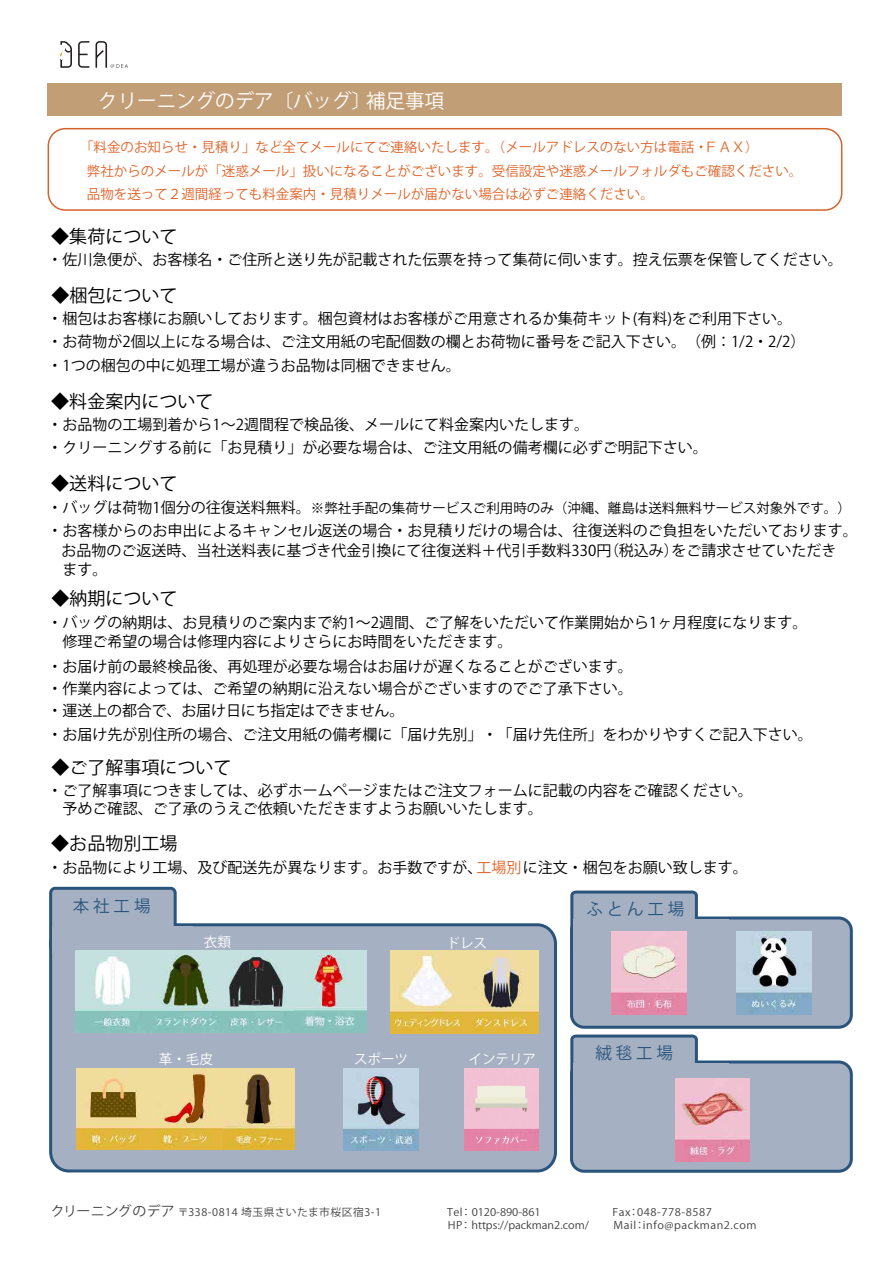
<style>
.page{position:relative;width:893px;height:1263px;background:#fff}
.page>*{position:absolute;margin:0;border:0;box-sizing:border-box;transform-origin:0 0}
.t1{font:19.5px "Koz Go Pr 6 N";color:#fff}
.t2{font:18px "Koz Go Pr 6 N";color:#000}
.t3{font:16.5px "Koz Go Pr 6 N";color:#29557c}
.t4{font:15px/19.5px "Koz Go Pr 6 N";color:#000}
.t5{font:13.5px/23.7px "Koz Go Pr 6 N";color:#e06328}
.t6{font:13.5px "Koz Go Pr 6 N";color:#000}
.t7{font:13.5px "Koz Go Pr 6 N";color:#fff}
.t8{font:10.5px "Koz Go Pr 6 N";color:#404041;scale:1.06 1}
.t9{font:10.5px "Koz Go Pr 6 N";letter-spacing:.05em;color:#404041;scale:1.06 1}
.t10{font:10.5px "Koz Go Pr 6 N";letter-spacing:.05em;color:#404041}
.s1{font-size:15px}
.s2{color:#e06328}
.s3{font-size:13.5px}
</style>
<div class="page">
<div style="left:48px;top:128px;width:794px;height:83px;border:2px solid #d5622c;border-radius:17px"></div>
<div style="left:48px;top:84px;width:794px;height:32px;background:#c29e77"></div>
<svg style="left:78px;top:41px;width:11px;height:27px"></svg>
<svg style="left:95px;top:41px;width:33px;height:27px"></svg>
<svg style="left:59px;top:41px;width:13px;height:27px"></svg>
<div style="left:49px;top:923px;width:508px;height:250px;background:#a5b1c2;border:3px solid #29557c;border-radius:18px"></div>
<div style="left:49px;top:887px;width:128px;height:65px;background:#a5b1c2;border:3px solid #29557c;border-radius:5px"></div>
<div style="left:570px;top:1061px;width:283px;height:112px;background:#a5b1c2;border:3px solid #29557c;border-radius:13px"></div>
<svg style="left:570px;top:1034px;width:129px;height:50px;background:#94a5b9"></svg>
<img style="left:344px;top:1068px;width:74px;height:83px">
<img style="left:77px;top:1068px;width:218px;height:82px">
<img style="left:390px;top:951px;width:149px;height:83px">
<img style="left:465px;top:1068px;width:74px;height:82px">
<div style="left:573px;top:1063px;width:155px;height:35px;background:#a5b1c2"></div>
<img style="left:675px;top:1078px;width:74px;height:83px">
<div style="left:570px;top:917px;width:283px;height:112px;background:#a5b1c2;border:3px solid #29557c;border-radius:13px"></div>
<svg style="left:570px;top:890px;width:129px;height:50px;background:#94a5b9"></svg>
<div style="left:573px;top:919px;width:155px;height:35px;background:#a5b1c2"></div>
<img style="left:612px;top:931px;width:74px;height:83px">
<img style="left:736px;top:931px;width:75px;height:83px">
<div style="left:52px;top:926px;width:141px;height:28px;background:#a5b1c2"></div>
<img style="left:294px;top:951px;width:72px;height:82px">
<img style="left:76px;top:951px;width:218px;height:82px">
<h1 class="t1" style="left:98px;top:90px;width:347px">クリーニングのデア〔バッグ〕補足事項</h1>
<p class="t5" style="left:87px;top:136px;width:717px;text-indent:-7px">「料金のお知らせ・見積り」など全てメールにてご連絡いたします。（メールアドレスのない方は電話・ＦＡＸ）<br>弊社からのメールが「迷惑メール」扱いになることがございます。受信設定や迷惑メールフォルダもご確認ください。品物を送って２週間経っても料金案内・見積りメールが届かない場合は必ずご連絡ください。</p>
<p class="t2" style="left:51px;top:226px;width:127px">◆集荷について</p>
<p class="t4" style="left:48px;top:250px;width:796px">・佐川急便が、お客様名・ご住所と送り先が記載された伝票を持って集荷に伺います。控え伝票を保管してください。</p>
<p class="t2" style="left:51px;top:285px;width:127px">◆梱包について</p>
<p class="t4" style="left:48px;top:309px;width:746px">・梱包はお客様にお願いしております。梱包資材はお客様がご用意されるか集荷キット(有料)をご利用下さい。</p>
<p class="t4" style="left:48px;top:356px;width:415px">・1つの梱包の中に処理工場が違うお品物は同梱できません。</p>
<p class="t4" style="left:48px;top:332px;width:759px">・お荷物が2個以上になる場合は、ご注文用紙の宅配個数の欄とお荷物に番号をご記入下さい。（例：1/2・2/2）</p>
<p class="t2" style="left:51px;top:391px;width:163px">◆料金案内について</p>
<p class="t4" style="left:48px;top:415px;width:543px">・お品物の工場到着から1～2週間程で検品後、メールにて料金案内いたします。</p>
<p class="t4" style="left:48px;top:438px;width:661px">・クリーニングする前に「お見積り」が必要な場合は、ご注文用紙の備考欄に必ずご明記下さい。</p>
<p class="t2" style="left:51px;top:473px;width:127px">◆送料について</p>
<p class="t6" style="left:48px;top:500px;width:805px"><span class="s1">・バッグは荷物1個分の往復送料無料。</span>※弊社手配の集荷サービスご利用時のみ（沖縄、離島は送料無料サービス対象外です。）</p>
<p class="t4" style="left:48px;top:521px;width:811px">・お客様からのお申出によるキャンセル返送の場合・お見積りだけの場合は、往復送料のご負担をいただいております。</p>
<p class="t4" style="left:62px;top:541px;width:776px">お品物のご返送時、当社送料表に基づき代金引換にて往復送料＋代引手数料330円（税込み）をご請求させていただき</p>
<p class="t4" style="left:48px;top:560px;width:61px">　ます。</p>
<p class="t2" style="left:51px;top:588px;width:127px">◆納期について</p>
<p class="t4" style="left:48px;top:613px;width:761px">・バッグの納期は、お見積りのご案内まで約1～2週間、ご了解をいただいて作業開始から1ヶ月程度になります。　修理ご希望の場合は修理内容によりさらにお時間をいただきます。</p>
<p class="t4" style="left:48px;top:657px;width:587px">・お届け前の最終検品後、再処理が必要な場合はお届けが遅くなることがございます。</p>
<p class="t4" style="left:48px;top:701px;width:358px">・運送上の都合で、お届け日にち指定はできません。</p>
<p class="t4" style="left:48px;top:679px;width:587px">・作業内容によっては、ご希望の納期に沿えない場合がございますのでご了承下さい。</p>
<p class="t4" style="left:48px;top:725px;width:766px">・お届け先が別住所の場合、ご注文用紙の備考欄に「届け先別」・「届け先住所」をわかりやすくご記入下さい。</p>
<p class="t2" style="left:51px;top:757px;width:181px">◆ご了解事項について</p>
<p class="t4" style="left:48px;top:782px;width:707px;line-height:18px">・ご了解事項につきましては、必ずホームページまたはご注文フォームに記載の内容をご確認ください。　予めご確認、ご了承のうえご依頼いただきますようお願いいたします。</p>
<p class="t2" style="left:51px;top:833px;width:127px">◆お品物別工場</p>
<p class="t4" style="left:48px;top:858px;width:702px">・お品物により工場、及び配送先が異なります。お手数ですが、<span class="s2">工場別</span>に注文・梱包をお願い致します。</p>
<p class="t3" style="left:73px;top:896px;width:79px">本 社 工 場</p>
<p class="t7" style="left:204px;top:935px;width:28px">衣類</p>
<p class="t7" style="left:446px;top:936px;width:42px">ドレス</p>
<p class="t3" style="left:586px;top:899px;width:99px">ふ と ん 工 場</p>
<p class="t7" style="left:159px;top:1052px;width:55px">革・毛皮</p>
<p class="t7" style="left:354px;top:1052px;width:55px">スポーツ</p>
<p class="t7" style="left:468px;top:1051px;width:69px">インテリア</p>
<p class="t3" style="left:595px;top:1043px;width:79px">絨 毯 工 場</p>
<p class="t10" style="left:51px;top:1206px;width:332px"><span class="s3">クリーニングのデア</span>〒338-0814 埼玉県さいたま市桜区宿3-1</p>
<p class="t8" style="left:447px;top:1206px;width:90px">Tel：0120-890-861</p>
<p class="t9" style="left:612px;top:1206px;width:96px">Fax：048-778-8587</p>
<p class="t8" style="left:448px;top:1220px;width:135px">HP：https://packman2.com/</p>
<p class="t9" style="left:614px;top:1220px;width:136px">Mail：info@packman2.com</p>
</div>
